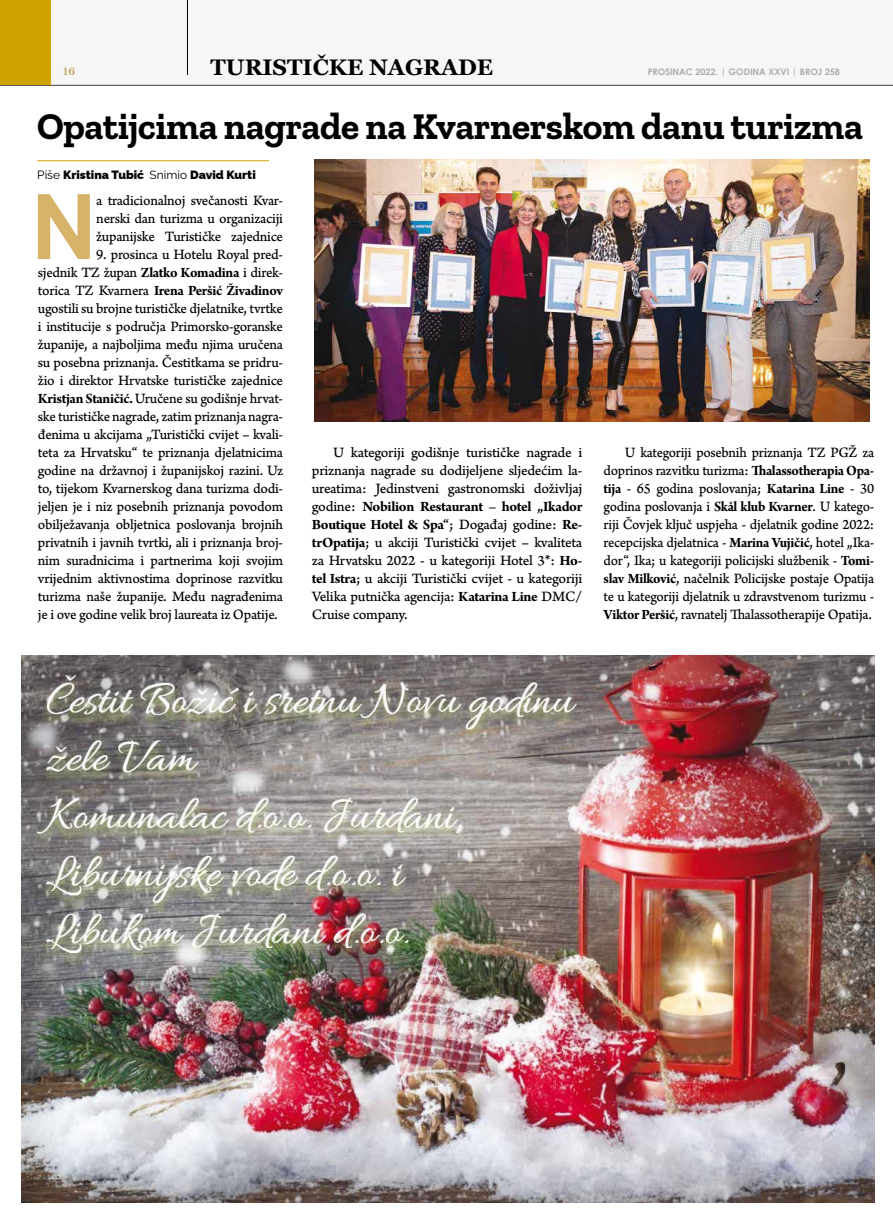
<style>
.page{position:relative;width:893px;height:1221px;background:#fff}
.page>*{position:absolute;margin:0;border:0;box-sizing:border-box;transform-origin:0 0}
.t1{font:700 90.15px "Century Gothic";color:#d7b369}
.t2{font:700 37.5px "Zilla Slab";letter-spacing:-.01em;color:#000}
.t3{font:700 22.5px "Georgia";color:#000}
.t4{font:15px/18px "Arno Pro Caption";letter-spacing:-.02em;color:#000;text-align:justify}
.t5{font:15px/18px "Arno Pro Caption";letter-spacing:-.02em;color:#000;text-align:justify;scale:.95 1}
.t6{font:700 15px/18px "Arno Pro";letter-spacing:-.025em;color:#000}
.t7{font:900 12px "Raleway";color:#000}
.t8{font:12px "Chapaza";color:#b69548}
.t9{font:700 9px "Century Gothic";color:#b6b1ae}
.s1{font-weight:400}
.s2{font-family:"Arno Pro";font-weight:700}
.s3{font-family:"Arno Pro Caption";font-weight:400}
</style>
<div class="page">
<div style="left:51px;top:0;width:842px;height:85px;background:#f6f6f6"></div>
<hr style="left:37px;top:160px;width:232px;height:1px;background:#d0a400">
<hr style="left:0;top:85px;width:893px;height:1px;background:#413f3c">
<div style="left:0;top:0;width:51px;height:85px;background:#d0a400"></div>
<hr style="left:187px;top:0;width:1px;height:75px;background:#000">
<img style="left:21px;top:655px;width:853px;height:547px">
<img style="left:314px;top:159px;width:556px;height:262px">
<p class="t8" style="left:64px;top:64px;width:12px">16</p>
<h3 class="t3" style="left:211px;top:53px;width:284px">TURISTIČKE NAGRADE</h3>
<p class="t9" style="left:648px;top:65px;width:194px">PROSINAC 2022. | GODINA XXVI | BROJ 258</p>
<h2 class="t2" style="left:37px;top:105px;width:827px">Opatijcima nagrade na Kvarnerskom danu turizma</h2>
<p class="t7" style="left:37px;top:165px;width:220px"><span class="s1">Piše</span> Kristina Tubić <span class="s1">Snimio</span> David Kurti</p>
<h1 class="t1" style="left:30px;top:158px;width:68px">N</h1>
<p class="t4" style="left:96px;top:192px;width:188px">a tradicionalnoj svečanosti Kvar&shy;nerski dan turizma u organizaciji županijske Turističke zajednice</p>
<p class="t4" style="left:38px;top:246px;width:247px;text-align:right">9. prosinca u Hotelu Royal pred-<br>sjednik TZ župan <span class="s2">Zlatko Komadina</span> i direk-</p>
<p class="t6" style="left:38px;top:282px;width:247px"><span class="s3">torica TZ Kvarnera</span> Irena Peršić Živadinov</p>
<p class="t4" style="left:38px;top:300px;width:247px">ugostili su brojne turističke djelatnike, tvrtke i institucije s područja Primorsko-goranske županije, a najboljima među njima uručena su posebna priznanja. Čestitkama se pridru&shy;žio i direktor Hrvatske turističke zajednice <span class="s2">Kristjan Staničić.</span> Uručene su godišnje hrvat&shy;ske turističke nagrade, zatim priznanja nagra&shy;đenima u akcijama „Turistički cvijet – kvali&shy;teta za Hrvatsku“ te priznanja djelatnicima godine na državnoj i županijskoj razini. Uz to, tijekom Kvarnerskog dana turizma dodi&shy;jeljen je i niz posebnih priznanja povodom obilježavanja obljetnica poslovanja brojnih privatnih i javnih tvrtki, ali i priznanja broj&shy;nim suradnicima i partnerima koji svojim vrijednim aktivnostima doprinose razvitku turizma naše županije. Među nagrađenima je i ove godine velik broj laureata iz Opatije.</p>
<p class="t4" style="left:312px;top:444px;width:272px;text-indent:21px">U kategoriji godišnje turističke nagrade i priznanja nagrade su dodijeljene sljedećim la&shy;ureatima: Jedinstveni gastronomski doživljaj</p>
<p class="t6" style="left:312px;top:498px;width:272px"><span class="s3">godine:</span> Nobilion Restaurant – hotel „Ikador<br>Boutique Hotel &amp; Spa“<span class="s3">; Događaj godine:</span> Re-</p>
<p class="t4" style="left:312px;top:534px;width:272px"><span class="s2">trOpatija</span>; u akciji Turistički cvijet – kvaliteta za Hrvatsku 2022 - u kategoriji Hotel 3*: <span class="s2">Ho&shy;tel Istra</span>; u akciji Turistički cvijet - u kategoriji Velika putnička agencija: <span class="s2">Katarina Line</span> DMC/ Cruise company.</p>
<p class="t5" style="left:604px;top:444px;width:286px;text-indent:21px">U kategoriji posebnih priznanja TZ PGŽ za doprinos razvitku turizma: <span class="s2">Thalassotherapia Opa&shy;tija</span> - 65 godina poslovanja; <span class="s2">Katarina Line</span> - 30 godina poslovanja i <span class="s2">Skål klub Kvarner</span>. U katego&shy;riji Čovjek ključ uspjeha - djelatnik godine 2022: recepcijska djelatnica - <span class="s2">Marina Vujičić</span>, hotel „Ika&shy;dor“, Ika; u kategoriji policijski službenik - <span class="s2">Tomi&shy;slav Milković</span>, načelnik Policijske postaje Opatija te u kategoriji djelatnik u zdravstvenom turizmu - <span class="s2">Viktor Peršić</span>, ravnatelj Thalassotherapije Opatija.</p>
</div>
